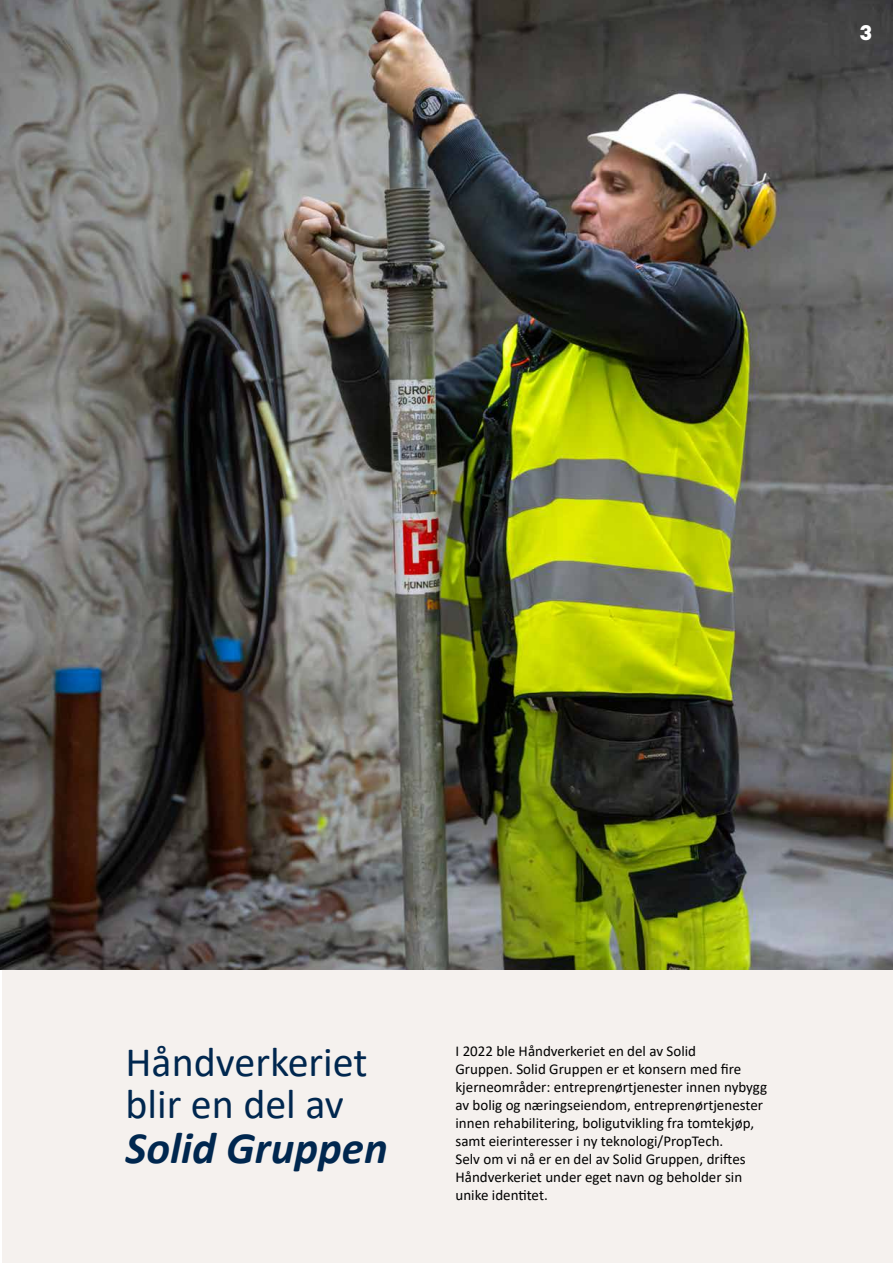
<style>
.page{position:relative;width:893px;height:1263px;background:#fff}
.page>*{position:absolute;margin:0;border:0;box-sizing:border-box;transform-origin:0 0}
.t1{font:italic 700 45px "Calibri";color:#00274f}
.t2{font:42px/42px "Calibri";color:#00274f}
.t3{font:700 24px "Calibre";color:#fff}
.t4{font:15px/18px "Calibri";color:#000}
</style>
<div class="page">
<div style="left:3px;top:969px;width:890px;height:294px;background:#f5f1ee"></div>
<img style="left:0;top:0;width:893px;height:969px">
<h3 class="t3" style="left:860px;top:18px;width:13px">3</h3>
<h2 class="t2" style="left:125px;top:1040px;width:244px">Håndverkeriet blir en del av</h2>
<h1 class="t1" style="left:125px;top:1116px;width:264px">Solid Gruppen</h1>
<p class="t4" style="left:455px;top:1041px;width:313px">I 2022 ble Håndverkeriet en del av Solid<br>Gruppen. Solid Gruppen er et konsern med fire kjerneområder: entreprenørtjenester innen nybygg av bolig og næringseiendom, entreprenørtjenester innen rehabilitering, boligutvikling fra tomtekjøp, samt eierinteresser i ny teknologi/PropTech.<br>Selv om vi nå er en del av Solid Gruppen, driftes Håndverkeriet under eget navn og beholder sin unike identitet.</p>
</div>
